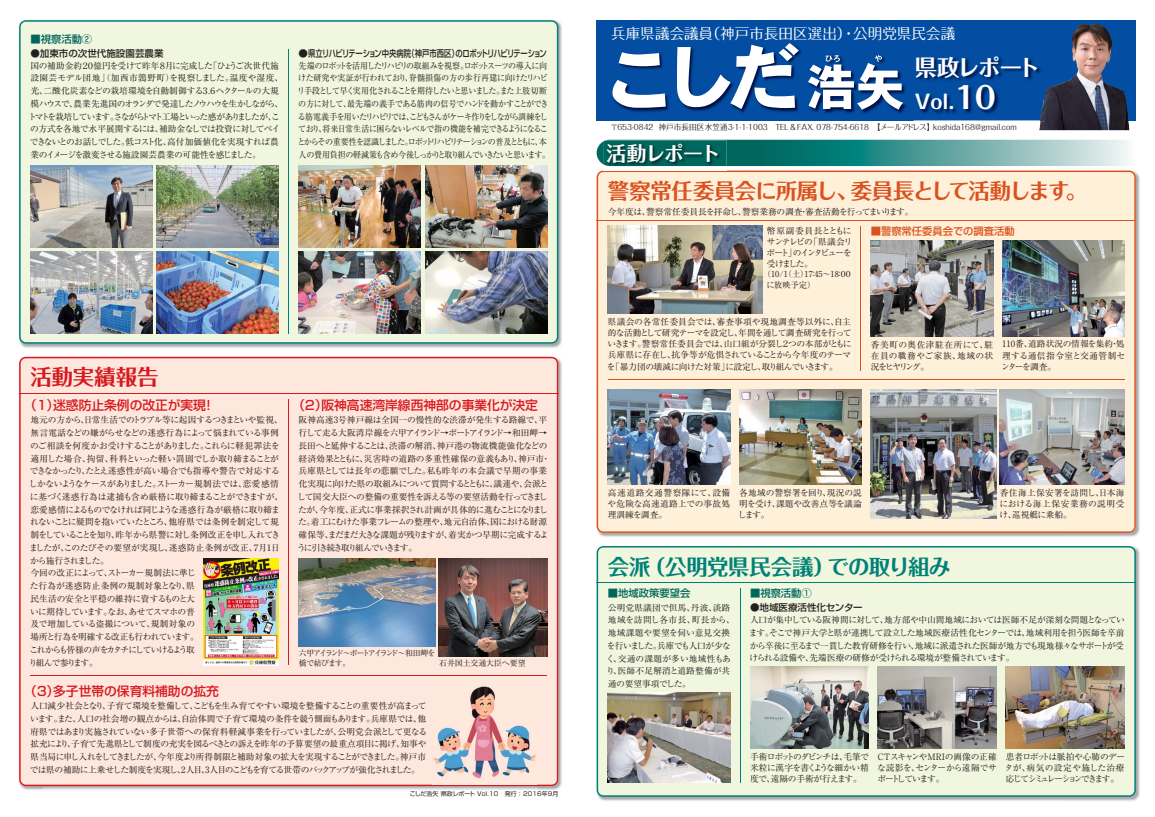
<style>
.page{position:relative;width:1155px;height:817px;background:#fff}
.page>*{position:absolute;margin:0;border:0;box-sizing:border-box;transform-origin:0 0}
.t1{font:22.5px "Folk Pro Bold 90 pv RKSJ H";letter-spacing:-.085em;color:#fff}
.t2{font:21.38px "Folk Pro Bold 90 pv RKSJ H";letter-spacing:-.03em;color:#da521f}
.t3{font:21.38px "Folk Pro Bold 90 pv RKSJ H";letter-spacing:-.015em;color:#008177}
.t4{font:21.38px "Folk Pro Bold 90 pv RKSJ H";letter-spacing:-.005em;color:#d71920}
.t5{font:19.88px "Folk Pro Bold 90 pv RKSJ H";letter-spacing:-.055em;color:#fff}
.t6{font:19.2px "Folk Pro Bold 90 pv RKSJ H";color:#fff}
.t7{font:14.55px "Folk Pro Regular 90 pv RKSJ H";color:#fff}
.t8{font:12.75px "Shin Go Pro Medium 90 pv RKSJ H";color:#d71920}
.t9{font:10.27px "Shin Go Pro Medium 90 pv RKSJ H";color:#00665e}
.t10{font:10.27px "Shin Go Pro Medium 90 pv RKSJ H";color:#da521f}
.t11{font:9.52px "Shin Go Pro Medium 90 pv RKSJ H";letter-spacing:-.07em;color:#231f20}
.t12{font:9.52px "Shin Go Pro Medium 90 pv RKSJ H";color:#231f20}
.t13{font:8.7px/12.8px "Ryumin Pro Regular 90 pv RKSJ H";letter-spacing:-.055em;color:#231f20;text-align:justify}
.t14{font:8.7px/12.8px "Ryumin Pro Regular 90 pv RKSJ H";letter-spacing:-.035em;color:#231f20}
.t15{font:8.7px/12.8px "Ryumin Pro Regular 90 pv RKSJ H";letter-spacing:-.095em;color:#231f20;scale:.92 1}
.t16{font:8.7px/12.8px "Ryumin Pro Regular 90 pv RKSJ H";letter-spacing:-.09em;color:#231f20}
.t17{font:8.7px/12.8px "Ryumin Pro Regular 90 pv RKSJ H";letter-spacing:.005em;color:#231f20}
.t18{font:8.7px "Ryumin Pro Regular 90 pv RKSJ H";letter-spacing:-.01em;color:#231f20}
.t19{font:8.25px/10.5px "Ryumin Pro Regular 90 pv RKSJ H";color:#231f20}
.t20{font:7.95px/10.3px "Ryumin Pro Regular 90 pv RKSJ H";letter-spacing:-.15em;color:#231f20}
.t21{font:7.95px "Ryumin Pro Regular 90 pv RKSJ H";letter-spacing:-.01em;color:#231f20}
.t22{font:7.73px "Folk Pro Regular 90 pv RKSJ H";color:#231f20}
.t23{font:6px "Shin Go Pro Regular 90 pv RKSJ H";letter-spacing:.02em;color:#231f20}
.s1{font-size:30px}
</style>
<div class="page">
<img style="left:598px;top:172px;width:542px;height:365px">
<div style="left:596px;top:170px;width:539px;height:363px;background:#fff0d9"></div>
<img style="left:598px;top:547px;width:542px;height:254px">
<div style="left:596px;top:546px;width:539px;height:250px;background:#f1f6de"></div>
<img style="left:20px;top:21px;width:542px;height:327px">
<div style="left:19px;top:20px;width:539px;height:323px;background:#f1f6de"></div>
<img style="left:24px;top:356px;width:538px;height:25px">
<img style="left:20px;top:786px;width:24px;height:4px">
<img style="left:537px;top:381px;width:25px;height:409px">
<div style="left:19px;top:357px;width:539px;height:429px;background:#fee7dc"></div>
<div style="left:596px;top:20px;width:539px;height:100px;background:#034ea2"></div>
<svg style="left:596px;top:140px;width:533px;height:26px;background:#58a09c"></svg>
<hr style="left:596px;top:220px;width:539px;height:1px;background:#da521f">
<hr style="left:608px;top:379px;width:516px;height:1px;background:#da521f">
<hr style="left:596px;top:582px;width:539px;height:1px;background:#008177">
<hr style="left:30px;top:675px;width:517px;height:1px;background:#d71920">
<hr style="left:288px;top:49px;width:1px;height:284px;background:#008177">
<hr style="left:288px;top:398px;width:1px;height:266px;background:#d71920">
<hr style="left:19px;top:393px;width:539px;height:1px;background:#d71920">
<hr style="left:860px;top:226px;width:1px;height:144px;background:#da521f">
<hr style="left:740px;top:588px;width:1px;height:194px;background:#008177">
<img style="left:1039px;top:24px;width:90px;height:106px">
<img style="left:608px;top:226px;width:154px;height:87px">
<img style="left:870px;top:241px;width:123px;height:95px">
<img style="left:608px;top:389px;width:122px;height:95px">
<img style="left:739px;top:389px;width:122px;height:95px">
<img style="left:999px;top:389px;width:125px;height:95px">
<img style="left:750px;top:666px;width:118px;height:82px">
<img style="left:877px;top:666px;width:119px;height:82px">
<img style="left:1005px;top:666px;width:119px;height:82px">
<img style="left:1002px;top:241px;width:122px;height:95px">
<img style="left:870px;top:389px;width:126px;height:129px">
<img style="left:608px;top:692px;width:122px;height:90px">
<img style="left:298px;top:252px;width:122px;height:81px">
<img style="left:425px;top:252px;width:122px;height:81px">
<img style="left:298px;top:165px;width:122px;height:82px">
<img style="left:425px;top:165px;width:122px;height:82px">
<img style="left:30px;top:252px;width:122px;height:81px">
<img style="left:157px;top:252px;width:122px;height:81px">
<img style="left:30px;top:165px;width:122px;height:82px">
<img style="left:157px;top:165px;width:122px;height:82px">
<img style="left:204px;top:558px;width:75px;height:107px">
<img style="left:298px;top:558px;width:138px;height:88px">
<img style="left:439px;top:558px;width:108px;height:98px">
<img style="left:432px;top:681px;width:104px;height:103px">
<img style="left:913px;top:120px;width:127px;height:1px">
<img style="left:916px;top:55px;width:128px;height:65px">
<img style="left:1040px;top:99px;width:4px;height:22px">
<img style="left:622px;top:48px;width:284px;height:66px">
<svg style="left:612px;top:52px;width:53px;height:56px"></svg>
<svg style="left:677px;top:43px;width:121px;height:66px"></svg>
<svg style="left:808px;top:55px;width:95px;height:55px"></svg>
<img style="left:604px;top:141px;width:122px;height:25px">
<p class="t9" style="left:30px;top:35px;width:63px">■視察活動②</p>
<p class="t12" style="left:30px;top:50px;width:135px">●加東市の次世代施設園芸農業</p>
<p class="t16" style="left:28px;top:60px;width:257px">国の補助金約２０億円を受けて昨年８月に完成した「ひょうご次世代施設園芸モデル団地」（加西市鶉野町）を視察しました。温度や湿度、光、二酸化炭素などの栽培環境を自動制御する３．６ヘクタールの大規模ハウスで、農業先進国のオランダで発達したノウハウを生かしながら、トマトを栽培しています。さながらトマト工場といった感がありましたが、この方式を各地で水平展開するには、補助金なしでは投資に対してペイできないとのお話しでした。低コスト化、高付加価値化を実現すれば農業のイメージを激変させる施設園芸農業の可能性を感じました。</p>
<p class="t11" style="left:298px;top:50px;width:250px">●県立リハビリテーション中央病院（神戸市西区）のロボットリハビリテーション</p>
<p class="t15" style="left:297px;top:60px;width:276px">先端のロボットを活用したリハビリの取組みを視察。ロボットスーツの導入に向けた研究や実証が行われており、脊髄損傷の方の歩行再建に向けたリハビリ手段として早く実用化されることを期待したいと思いました。また上肢切断の方に対して、最先端の義手である筋肉の信号でハンドを動かすことができる筋電義手を用いたリハビリでは、こどもさんがケーキ作りをしながら訓練をしており、将来日常生活に困らないレベルで指の機能を補完できるようになることからその重要性を認識しました。ロボットリハビリテーションの普及とともに、本人の費用負担の軽減策も含め今後しっかりと取り組んでいきたいと思います。</p>
<p class="t4" style="left:30px;top:369px;width:130px">活動実績報告</p>
<p class="t13" style="left:29px;top:415px;width:256px;text-align:left">地元の方から、日常生活でのトラブル等に起因するつきまといや監視、無言電話などの嫌がらせなどの迷惑行為によって悩まれている事例のご相談を何度かお受けすることがありました。これらに軽犯罪法を適用した場合、拘留、科料といった軽い罰則でしか取り締まることができなかったり、たとえ迷惑性が高い場合でも指導や警告で対応するしかないようなケースがありました。ストーカー規制法では、恋愛感情に基づく迷惑行為は逮捕も含め厳格に取り締まることができますが、恋愛感情によるものでなければ同じような迷惑行為が厳格に取り締まれないことに疑問を抱いていたところ、他府県では条例を制定して規制をしていることを知り、昨年から県警に対し条例改正を申し入れてきましたが、このたびその要望が実現し、迷惑防止条例が改正、７月１日から施行されました。<br>今回の改正によって、ストーカー規制法に準じ<br>た行為が迷惑防止条例の規制対象となり、県<br>民生活の安全と平穏の維持に資するものと大<br>いに期待しています。なお、あせてスマホの普<br>及で増加している盗撮について、規制対象の<br>場所と行為を明確する改正も行われています。<br>これからも皆様の声をカタチにしていけるよう取<br>り組んで参ります。</p>
<p class="t8" style="left:24px;top:400px;width:192px">（１）迷惑防止条例の改正が実現！</p>
<p class="t8" style="left:24px;top:686px;width:196px">（３）多子世帯の保育料補助の拡充</p>
<p class="t8" style="left:292px;top:400px;width:247px">（２）阪神高速湾岸線西神部の事業化が決定</p>
<p class="t14" style="left:297px;top:415px;width:254px">阪神高速3号神戸線は全国一の慢性的な渋滞が発生する路線で、平行して走る大阪湾岸線を六甲アイランド→ポートアイランド→和田岬→長田へと延伸することは、渋滞の解消、神戸港の物流機能強化などの経済効果とともに、災害時の道路の多重性確保の意義もあり、神戸市・兵庫県としては長年の悲願でした。私も昨年の本会議で早期の事業化実現に向けた県の取組みについて質問するとともに、議連や、会派として国交大臣への整備の重要性を訴える等の要望活動を行ってきましたが、今年度、正式に事業採択され計画が具体的に進むことになりました。着工にむけた事業フレームの整理や、地元自治体、国における財源確保等、まだまだ大きな課題が残りますが、着実かつ早期に完成するように引き続き取り組んでいきます。</p>
<p class="t20" style="left:299px;top:648px;width:138px">六甲アイランド～ポートアイランド～和田岬を橋で結びます。</p>
<p class="t21" style="left:439px;top:659px;width:88px">石井国土交通大臣へ要望</p>
<p class="t13" style="left:30px;top:700px;width:398px">人口減少社会となり、子育て環境を整備して、こどもを生み育てやすい環境を整備することの重要性が高まっています。また、人口の社会増の観点からは、自治体間で子育て環境の条件を競う側面もあります。兵庫県では、他府県ではあまり実施されていない多子世帯への保育料軽減事業を行っていましたが、公明党会派として更なる拡充により、子育て先進県として制度の充実を図るべきとの訴えを昨年の予算要望の最重点項目に掲げ、知事や県当局に申し入れをしてきましたが、今年度より所得制限と補助対象の拡大を実現することができました。神戸市では県の補助に上乗せした制度を実現し、2人目、3人目のこどもを育てる世帯のバックアップが強化されました。</p>
<p class="t23" style="left:410px;top:791px;width:150px">こしだ浩矢 県政レポート Vol.10　発行：2016年9月</p>
<p class="t7" style="left:611px;top:28px;width:345px">兵庫県議会議員（神戸市長田区選出）・公明党県民会議</p>
<p class="t1" style="left:914px;top:59px;width:127px">県政レポート</p>
<p class="t6" style="left:914px;top:95px;width:82px">Vol.<span class="s1">10</span></p>
<p class="t22" style="left:610px;top:124px;width:407px">〒653-0842 神戸市長田区水笠通３-１-１-1003　TEL &amp; FAX. 078-754-6618　【メールアドレス】koshida168@gmail.com</p>
<p class="t5" style="left:606px;top:146px;width:115px">活動レポート</p>
<p class="t2" style="left:608px;top:183px;width:480px">警察常任委員会に所属し、委員長として活動します。</p>
<p class="t18" style="left:608px;top:208px;width:307px">今年度は、警察常任委員長を拝命し、警察業務の調査・審査活動を行ってまいります。</p>
<p class="t10" style="left:870px;top:227px;width:146px">■警察常任委員会での調査活動</p>
<p class="t13" style="left:766px;top:226px;width:88px;line-height:11.1px">幣原副委員長とともにサンテレビの「県議会リポート」のインタビューを受けました。</p>
<p class="t19" style="left:766px;top:270px;width:88px;text-indent:-4px">（10/1（土）17：45～18：００に放映予定）</p>
<p class="t13" style="left:607px;top:317px;width:246px;line-height:11.1px">県議会の各常任委員会では、審査事項や現地調査等以外に、自主的な活動として研究テーマを設定し、年間を通して調査研究を行っていきます。警察常任委員会では、山口組が分裂し２つの本部がともに兵庫県に存在し、抗争等が危惧されていることから今年度のテーマを「暴力団の壊滅に向けた対策」に設定し、取り組んでいきます。</p>
<p class="t13" style="left:870px;top:340px;width:124px;line-height:11.1px">香美町の奥佐津駐在所にて、駐在員の職務やご家族、地域の状況をヒヤリング。</p>
<p class="t13" style="left:1001px;top:340px;width:125px;line-height:11.1px">110番、道路状況の情報を集約・処理する通信指令室と交通管制センターを調査。</p>
<p class="t13" style="left:607px;top:488px;width:124px;line-height:11.1px">高速道路交通警察隊にて、設備や危険な高速道路上での事故処理訓練を調査。</p>
<p class="t13" style="left:738px;top:488px;width:125px;line-height:11.1px">各地域の警察署を回り、現況の説明を受け、課題や改善点等を議論します。</p>
<p class="t13" style="left:999px;top:488px;width:127px;line-height:11.1px">香住海上保安署を訪問し、日本海における海上保安業務の説明受け、巡視艇に乗船。</p>
<p class="t3" style="left:608px;top:558px;width:344px">会派（公明党県民会議）での取り組み</p>
<p class="t17" style="left:606px;top:602px;width:130px">公明党県議団で但馬、丹波、淡路地域を訪問し各市長、町長から、地域課題や要望を伺い意見交換を行いました。兵庫でも人口が少なく、交通の課題が多い地域性もあり、医師不足解消と道路整備が共通の要望事項でした。</p>
<p class="t9" style="left:608px;top:589px;width:84px">■地域政策要望会</p>
<p class="t9" style="left:750px;top:589px;width:63px">■視察活動①</p>
<p class="t12" style="left:750px;top:604px;width:114px">●地域医療活性化センター</p>
<p class="t13" style="left:749px;top:614px;width:377px">人口が集中している阪神間に対して、地方部や中山間地域においては医師不足が深刻な問題となっています。そこで神戸大学と県が連携して設立した地域医療活性化センターでは、地域利用を担う医師を卒前から卒後に至るまで一貫した教育研修を行い、地域に派遣された医師が地方でも現地様々なサポートが受けられる設備や、先端医療の研修が受けられる環境が整備されています。</p>
<p class="t13" style="left:750px;top:752px;width:121px;line-height:11.1px">手術ロボットのダビンチは、毛筆で米粒に漢字を書くような細かい精度で、遠隔の手術が行えます。</p>
<p class="t13" style="left:877px;top:752px;width:121px;line-height:11.1px">CTスキャンやMRIの画像の正確な読影を、センターから遠隔でサポートしています。</p>
<p class="t13" style="left:1004px;top:752px;width:122px;line-height:11.1px">患者ロボットは脈拍や心肺のデータが、病気の設定や施した治療応じてシミュレーションできます。</p>
</div>
